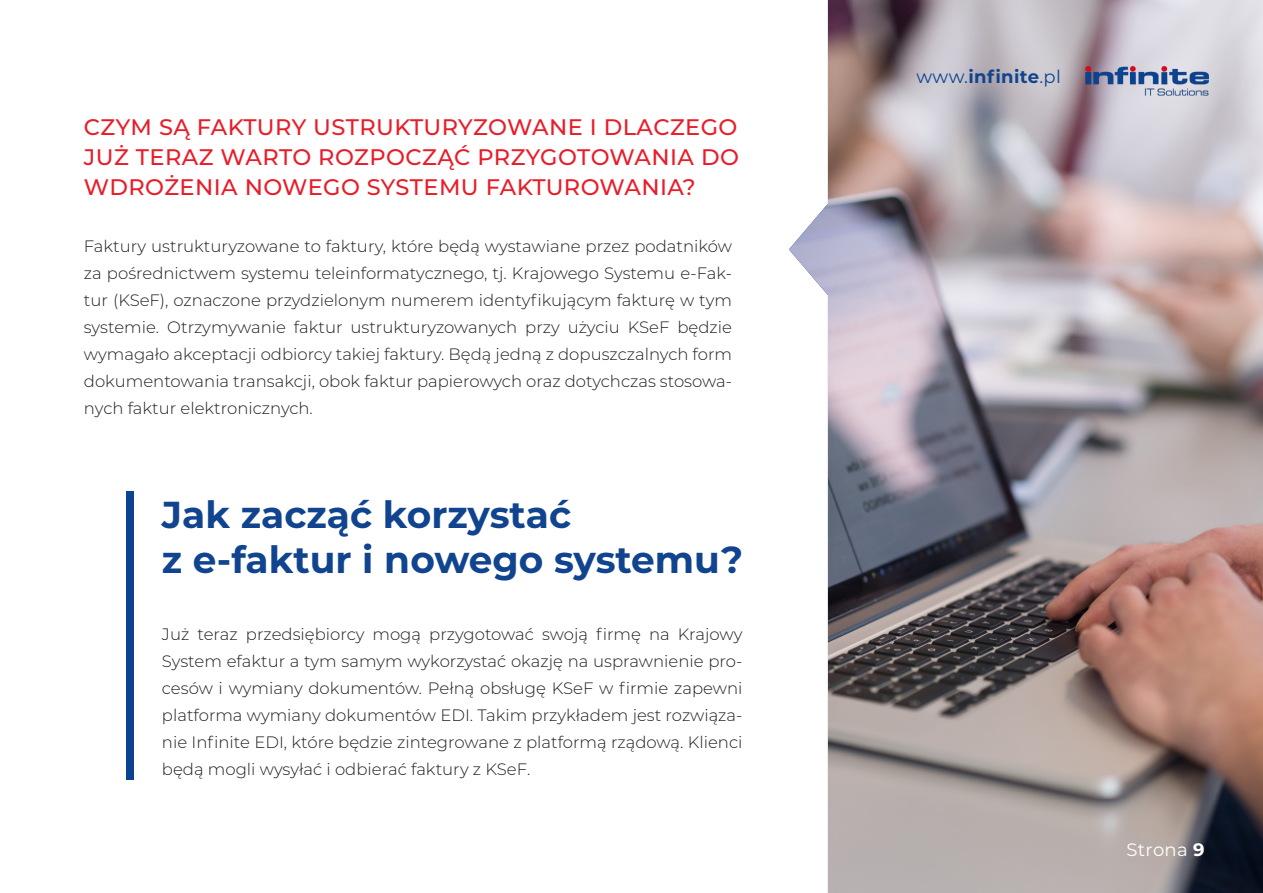
<style>
.page{position:relative;width:1263px;height:893px;background:#fff}
.page>*{position:absolute;margin:0;border:0;box-sizing:border-box;transform-origin:0 0}
.t1{font:700 37.5px/45px "Montserrat";color:#11448e}
.t2{font:500 22.5px/30px "Montserrat";letter-spacing:.02em;color:#e81d29;text-align:justify}
.t3{font:700 18px "Montserrat";letter-spacing:.02em;color:#11448e}
.t4{font:18px "Montserrat";letter-spacing:.02em;color:#fff}
.t5{font:300 16.5px/27px "Montserrat";color:#1e1f1f;text-align:justify}
.s1{font-weight:400}
.s2{font-weight:700}
</style>
<div class="page">
<img style="left:789px;top:0;width:474px;height:893px">
<img style="left:1083px;top:54px;width:126px;height:43px">
<div style="left:126px;top:491px;width:8px;height:288px;background:#0c4391"></div>
<h2 class="t2" style="left:84px;top:111px;width:656px">CZYM SĄ FAKTURY USTRUKTURYZOWANE I DLACZEGO JUŻ TERAZ WARTO ROZPOCZĄĆ PRZYGOTOWANIA DO WDROŻENIA NOWEGO SYSTEMU FAKTUROWANIA?</h2>
<p class="t5" style="left:84px;top:232px;width:650px">Faktury ustrukturyzowane to faktury, które będą wystawiane przez podatników za pośrednictwem systemu teleinformatycznego, tj. Krajowego Systemu e-Fak&shy;tur (KSeF), oznaczone przydzielonym numerem identyfikującym fakturę w tym systemie. Otrzymywanie faktur ustrukturyzowanych przy użyciu KSeF będzie wymagało akceptacji odbiorcy takiej faktury. Będą jedną z dopuszczalnych form dokumentowania transakcji, obok faktur papierowych oraz dotychczas stosowa&shy;nych faktur elektronicznych.</p>
<h1 class="t1" style="left:162px;top:490px;width:583px">Jak zacząć korzystać<br>z e-faktur i nowego systemu?</h1>
<p class="t5" style="left:162px;top:620px;width:582px">Już teraz przedsiębiorcy mogą przygotować swoją firmę na Krajowy System efaktur a tym samym wykorzystać okazję na usprawnienie pro&shy;cesów i wymiany dokumentów. Pełną obsługę KSeF w firmie zapewni platforma wymiany dokumentów EDI. Takim przykładem jest rozwiąza&shy;nie Infinite EDI, które będzie zintegrowane z platformą rządową. Klienci będą mogli wysyłać i odbierać faktury z KSeF.</p>
<p class="t3" style="left:916px;top:63px;width:146px"><span class="s1">www.</span>infinite<span class="s1">.pl</span></p>
<p class="t4" style="left:1126px;top:838px;width:80px">Strona <span class="s2">9</span></p>
</div>
